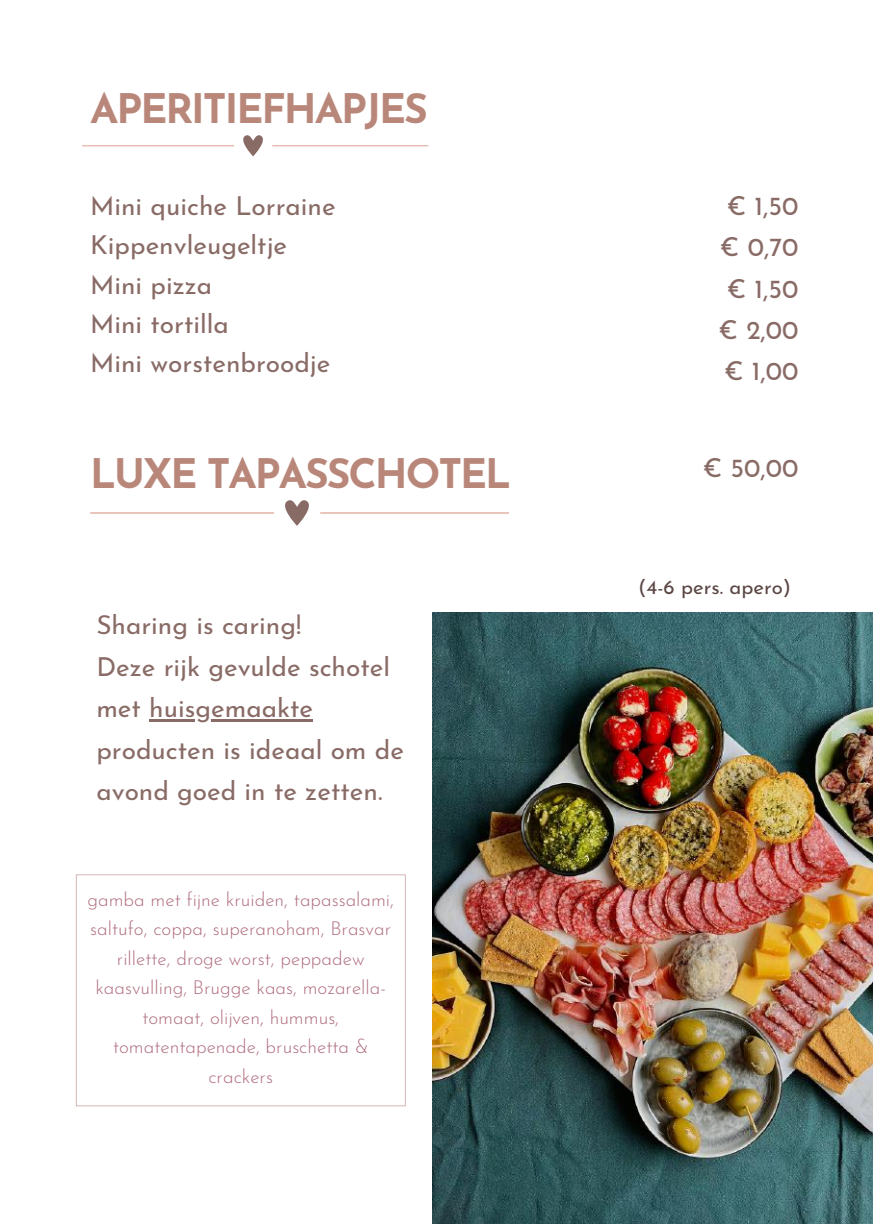
<style>
.page{position:relative;width:873px;height:1224px;background:#fff}
.page>*{position:absolute;margin:0;border:0;box-sizing:border-box;transform-origin:0 0}
.t1{font:700 40.8px "Josefin Sans";letter-spacing:-.05em;color:#b9877a}
.t2{font:26.2px/39.2px "Josefin Sans";color:#896b66}
.t3{font:20.4px "Josefin Sans";color:#5b4744}
.t4{font:300 19px/29.4px "Josefin Sans";color:#af6c7d;text-align:center}
</style>
<div class="page">
<img style="left:432px;top:612px;width:441px;height:612px">
<svg style="left:76px;top:875px;width:330px;height:231px"></svg>
<svg style="left:82px;top:135px;width:346px;height:21px"></svg>
<hr style="left:149px;top:719px;width:164px;height:3px;background:#896b66">
<svg style="left:90px;top:500px;width:419px;height:26px"></svg>
<h1 class="t1" style="left:90px;top:93px;width:339px">APERITIEFHAPJES</h1>
<p class="t2" style="left:90px;top:189px;width:247px">Mini quiche Lorraine<br>Kippenvleugeltje<br>Mini pizza<br>Mini tortilla<br>Mini worstenbroodje</p>
<p class="t2" style="left:718px;top:188px;width:82px;line-height:41.2px;text-align:center">€ 1,50 € 0,70 € 1,50 € 2,00 € 1,00</p>
<h1 class="t1" style="left:90px;top:457px;width:423px">LUXE TAPASSCHOTEL</h1>
<p class="t2" style="left:703px;top:451px;width:97px">€ 50,00</p>
<p class="t2" style="left:96px;top:607px;width:309px;line-height:41.4px">Sharing is caring!<br>Deze rijk gevulde schotel met huisgemaakte producten is ideaal om de avond goed in te zetten.</p>
<p class="t4" style="left:87px;top:886px;width:308px">gamba met fijne kruiden, tapassalami, saltufo, coppa, superanoham, Brasvar rillette, droge worst, peppadew kaasvulling, Brugge kaas, mozarella&shy;tomaat, olijven, hummus, tomatentapenade, bruschetta &amp; crackers</p>
<p class="t3" style="left:638px;top:579px;width:154px">(4-6 pers. apero)</p>
</div>
